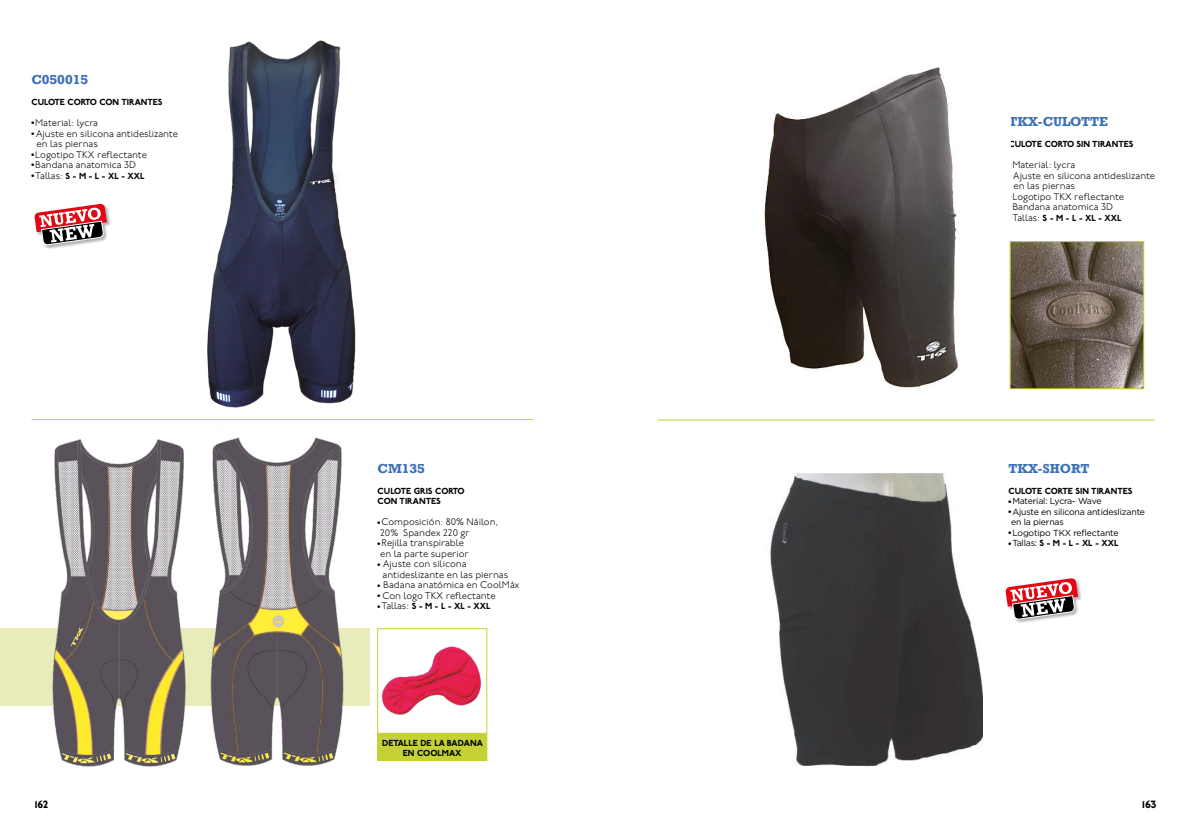
<style>
.page{position:relative;width:1191px;height:819px;background:#fff}
.page>*{position:absolute;margin:0;border:0;box-sizing:border-box;transform-origin:0 0}
.t1{font:700 12.25px "Rockwell Nova";color:#3b70b7}
.t2{font:800 10.5px "P22 Underground";color:#000}
.t3{font:300 9.62px/10.5px "P22 Underground";color:#000}
.t4{font:800 8.75px/10.5px "P22 Underground";color:#000;text-align:center}
.t5{font:8.75px/10.5px "Gotham";letter-spacing:-.02em;color:#000}
.t6{font:3.5px "Monotype Sorts";color:#000}
.s1{font-weight:300;font-size:9.62px}
.s2{font-family:"Gotham";font-weight:400}
</style>
<div class="page">
<div style="left:0;top:628px;width:370px;height:77px;background:#e9ecba"></div>
<img style="left:12px;top:439px;width:180px;height:328px">
<img style="left:192px;top:437px;width:193px;height:329px">
<div style="left:378px;top:733px;width:109px;height:27px;background:#c5d135"></div>
<img style="left:379px;top:630px;width:102px;height:101px">
<div style="left:377px;top:628px;width:110px;height:105px;border:1px solid #c5d135"></div>
<hr style="left:657px;top:420px;width:498px;height:1px;background:#c5d135">
<hr style="left:32px;top:419px;width:501px;height:1px;background:#c5d135">
<img style="left:770px;top:473px;width:212px;height:294px">
<img style="left:179px;top:40px;width:207px;height:381px">
<img style="left:764px;top:67px;width:246px;height:323px">
<img style="left:1011px;top:243px;width:131px;height:144px">
<div style="left:1009px;top:241px;width:135px;height:148px;border:1px solid #c5d135"></div>
<div style="left:34px;top:203px;width:77px;height:46px;background:#000;opacity:.3"></div>
<svg style="left:34px;top:204px;width:73px;height:41px"></svg>
<div style="left:1005px;top:578px;width:77px;height:46px;background:#000;opacity:.3"></div>
<svg style="left:1005px;top:578px;width:73px;height:41px"></svg>
<p class="t1" style="left:32px;top:72px;width:58px">C050015</p>
<p class="t4" style="left:32px;top:97px;width:133px">CULOTE CORTO CON TIRANTES</p>
<p class="t6" style="left:32px;top:121px;width:4px">l</p>
<p class="t3" style="left:35px;top:118px;width:64px">Material: lycra</p>
<p class="t6" style="left:32px;top:132px;width:4px">l</p>
<p class="t3" style="left:36px;top:128px;width:143px">Ajuste en silicona antideslizante en las piernas</p>
<p class="t6" style="left:32px;top:153px;width:4px">l</p>
<p class="t3" style="left:35px;top:149px;width:113px">Logotipo TKX reflectante</p>
<p class="t6" style="left:32px;top:163px;width:4px">l</p>
<p class="t3" style="left:35px;top:160px;width:102px">Bandana anatomica 3D</p>
<p class="t6" style="left:32px;top:174px;width:4px">l</p>
<p class="t4" style="left:35px;top:170px;width:111px"><span class="s1">Tallas:</span> S - M - L - XL - XXL</p>
<p class="t1" style="left:378px;top:460px;width:49px">CM135</p>
<p class="t4" style="left:378px;top:485px;width:89px;text-align:left">CULOTE GRIS CORTO<br>CON TIRANTES</p>
<p class="t6" style="left:378px;top:520px;width:4px">l</p>
<p class="t3" style="left:380px;top:517px;width:120px">Composición: 80% Náilon,<br>20% Spandex 220 gr</p>
<p class="t6" style="left:378px;top:541px;width:4px">l</p>
<p class="t3" style="left:380px;top:538px;width:90px">Rejilla transpirable en la parte superior</p>
<p class="t6" style="left:378px;top:562px;width:4px">l</p>
<p class="t3" style="left:383px;top:559px;width:127px">Ajuste con silicona antideslizante en las piernas</p>
<p class="t6" style="left:378px;top:583px;width:4px">l</p>
<p class="t3" style="left:383px;top:580px;width:137px">Badana anatómica en CoolMáx</p>
<p class="t6" style="left:378px;top:594px;width:4px">l</p>
<p class="t3" style="left:382px;top:590px;width:115px">Con logo TKX reflectante</p>
<p class="t6" style="left:378px;top:604px;width:4px">l</p>
<p class="t4" style="left:381px;top:601px;width:111px"><span class="s1">Tallas:</span> S - M - L - XL - XXL</p>
<p class="t4" style="left:382px;top:737px;width:102px">DETALLE DE LA BADANA<br>EN COOLMAX</p>
<p class="t1" style="left:1008px;top:114px;width:101px">TKX-CULOTTE</p>
<p class="t4" style="left:1008px;top:139px;width:126px">CULOTE CORTO SIN TIRANTES</p>
<p class="t3" style="left:1012px;top:160px;width:144px">Material: lycra<br>Ajuste en silicona antideslizante en las piernas<br>Logotipo TKX reflectante<br>Bandana anatomica 3D</p>
<p class="t4" style="left:1012px;top:212px;width:111px"><span class="s1">Tallas:</span> S - M - L - XL - XXL</p>
<p class="t1" style="left:1008px;top:460px;width:82px">TKX-SHORT</p>
<p class="t4" style="left:1008px;top:485px;width:125px">CULOTE CORTE SIN TIRANTES</p>
<p class="t6" style="left:1008px;top:499px;width:4px">l</p>
<p class="t5" style="left:1012px;top:495px;width:91px">Material: Lycra- Wave</p>
<p class="t6" style="left:1008px;top:510px;width:4px">l</p>
<p class="t5" style="left:1011px;top:506px;width:135px">Ajuste en silicona antideslizante en la piernas</p>
<p class="t6" style="left:1008px;top:531px;width:4px">l</p>
<p class="t5" style="left:1012px;top:527px;width:108px">Logotipo TKX reflectante</p>
<p class="t6" style="left:1008px;top:541px;width:4px">l</p>
<p class="t4" style="left:1012px;top:538px;width:108px"><span class="s2">Tallas:</span> S - M - L - XL - XXL</p>
<p class="t2" style="left:35px;top:797px;width:15px">162</p>
<p class="t2" style="left:1142px;top:797px;width:16px">163</p>
</div>
